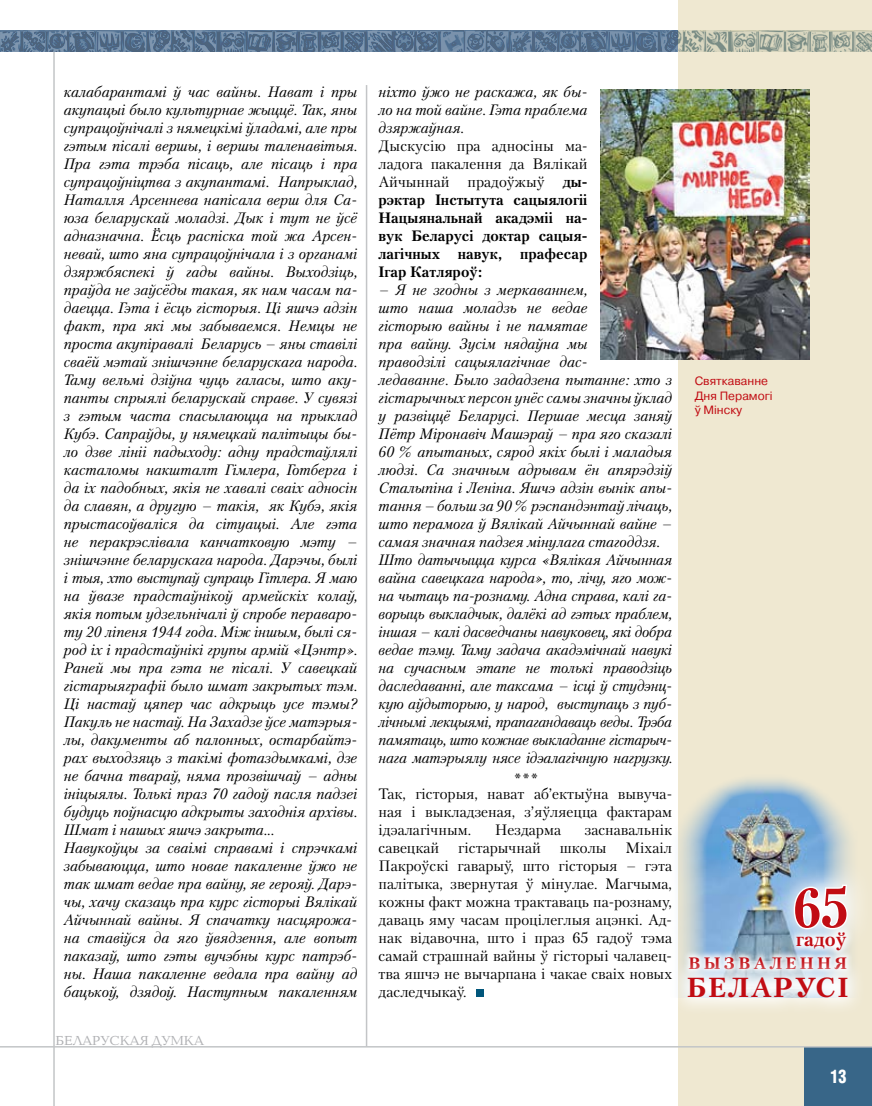
<style>
.page{position:relative;width:872px;height:1106px;background:#fff}
.page>*{position:absolute;margin:0;border:0;box-sizing:border-box;transform-origin:0 0}
.t1{font:700 54.9px "Petersburg C";color:#c10c13}
.t2{font:700 27.45px "Petersburg C";letter-spacing:.07em;color:#c10c13}
.t3{font:700 19.5px "Petersburg C";color:#c10c13}
.t4{font:700 18px "AG Letterica Cond L";color:#fff;scale:.9 1}
.t5{font:700 16.5px "Petersburg C";letter-spacing:.21em;color:#c10c13}
.t6{font:italic 15px/18px "Petersburg C";color:#000}
.t7{font:15px/18px "Petersburg C";color:#000;text-align:justify}
.t8{font:700 15px/18px "Petersburg C";color:#000;text-align:justify}
.t9{font:13.5px "Baltica C";color:#aeafb2}
.t10{font:12px/14.4px "Pragmatica C";color:#c10c13}
.s1{font-weight:400}
</style>
<div class="page">
<div style="left:678px;top:0;width:194px;height:1106px;background:#efe8d1"></div>
<hr style="left:53px;top:52px;width:2px;height:1054px;background:#c3c5c7">
<hr style="left:366px;top:85px;width:1px;height:961px;background:#c3c5c7">
<div style="left:804px;top:1047px;width:68px;height:59px;background:#386688"></div>
<svg style="left:0;top:31px;width:872px;height:21px;background:#6e8497"></svg>
<hr style="left:0;top:1046px;width:872px;height:1px;background:#c3c5c7">
<img style="left:600px;top:89px;width:209px;height:270px">
<div style="left:476px;top:989px;width:8px;height:7px;background:#00567b"></div>
<img style="left:679px;top:779px;width:172px;height:169px">
<img style="left:763px;top:854px;width:95px;height:94px">
<svg style="left:792px;top:883px;width:57px;height:38px;background:#ebf1f7"></svg>
<svg style="left:681px;top:948px;width:105px;height:6px"></svg>
<svg style="left:786px;top:921px;width:72px;height:33px;background:#dce5ea"></svg>
<svg style="left:665px;top:954px;width:207px;height:94px"></svg>
<p class="t6" style="left:64px;top:82px;width:295px">калабарантамі ў час вайны. Нават і пры акупацыі было культурнае жыццё. Так, яны супрацоўнічалі з нямецкімі ўладамі, але пры гэтым пісалі вершы, і вершы таленавітыя.<br>Пра гэта трэба пісаць, але пісаць і пра супрацоўніцтва з акупантамі. Напрыклад, Наталля Арсеннева напісала верш для Са&shy;юза беларускай моладзі. Дык і тут не ўсё адназначна. Ёсць распіска той жа Арсен&shy;невай, што яна супрацоўнічала і з органамі дзяржбяспекі ў гады вайны. Выходзіць, праўда не заўсёды такая, як нам часам па&shy;даецца. Гэта і ёсць гісторыя. Ці яшчэ адзін факт, пра які мы забываемся. Немцы не проста акупіравалі Беларусь – яны ставілі сваёй мэтай знішчэнне беларускага народа.<br>Таму вельмі дзіўна чуць галасы, што аку&shy;панты спрыялі беларускай справе. У сувязі з гэтым часта спасылаюцца на прыклад Кубэ. Сапраўды, у нямецкай палітыцы бы&shy;ло дзве лініі падыходу: адну прадстаўлялі касталомы накшталт Гімлера, Готберга і да іх падобных, якія не хавалі сваіх адносін да славян, а другую – такія, як Кубэ, якія прыстасоўваліся да сітуацыі. Але гэта не перакрэслівала канчатковую мэту – знішчэнне беларускага народа. Дарэчы, былі і тыя, хто выступаў супраць Гітлера. Я маю на ўвазе прадстаўнікоў армейскіх колаў, якія потым удзельнічалі ў спробе пераваро&shy;ту 20 ліпеня 1944 года. Між іншым, былі ся&shy;род іх і прадстаўнікі групы армій «Цэнтр».<br>Раней мы пра гэта не пісалі. У савецкай гістарыяграфіі было шмат закрытых тэм.<br>Ці настаў цяпер час адкрыць усе тэмы?<br>Пакуль не настаў. На Захадзе ўсе матэрыя&shy;лы, дакументы аб палонных, остарбайтэ&shy;рах выходзяць з такімі фотаздымкамі, дзе не бачна твараў, няма прозвішчаў – адны ініцыялы. Толькі праз 70 гадоў пасля падзеі будуць поўнасцю адкрыты заходнія архівы.<br>Шмат і нашых яшчэ закрыта...<br>Навукоўцы за сваімі справамі і спрэчкамі забываюцца, што новае пакаленне ўжо не так шмат ведае пра вайну, яе герояў. Дарэ&shy;чы, хачу сказаць пра курс гісторыі Вялікай Айчыннай вайны. Я спачатку насцярожа&shy;на ставіўся да яго ўвядзення, але вопыт паказаў, што гэты вучэбны курс патрэб&shy;ны. Наша пакаленне ведала пра вайну ад бацькоў, дзядоў. Наступным пакаленням</p>
<p class="t6" style="left:378px;top:82px;width:210px;text-align:justify">ніхто ўжо не раскажа, як бы&shy;ло на той вайне. Гэта праблема дзяржаўная.</p>
<p class="t8" style="left:378px;top:136px;width:210px"><span class="s1">Дыскусію пра адносіны ма&shy;ладога пакалення да Вялікай Айчыннай прадоўжыў</span> ды&shy;рэктар Інстытута сацыялогіі Нацыянальнай акадэміі на&shy;вук Беларусі доктар сацыя&shy;лагічных навук, прафесар Ігар Катляроў:</p>
<p class="t6" style="left:378px;top:280px;width:295px">– Я не згодны з меркаваннем,<br>што наша моладзь не ведае<br>гісторыю вайны і не памятае<br>пра вайну. Зусім нядаўна мы<br>праводзілі сацыялагічнае дас-<br>ледаванне. Было зададзена пытанне: хто з гістарычных персон унёс самы значны ўклад у развіццё Беларусі. Першае месца заняў Пётр Міронавіч Машэраў – пра яго сказалі 60 % апытаных, сярод якіх былі і маладыя людзі. Са значным адрывам ён апярэдзіў Сталыпіна і Леніна. Яшчэ адзін вынік апы&shy;тання – больш за 90 % рэспандэнтаў лічаць, што перамога ў Вялікай Айчыннай вайне – самая значная падзея мінулага стагоддзя.<br>Што датычыцца курса «Вялікая Айчынная вайна савецкага народа», то, лічу, яго мож&shy;на чытаць па-рознаму. Адна справа, калі га&shy;ворыць выкладчык, далёкі ад гэтых праблем, іншая – калі дасведчаны навуковец, які добра ведае тэму. Таму задача акадэмічнай навукі на сучасным этапе не толькі праводзіць даследаванні, але таксама – ісці ў студэнц&shy;кую аўдыторыю, у народ, выступаць з пуб&shy;лічнымі лекцыямі, прапагандаваць веды. Трэба памятаць, што кожнае выкладанне гістарыч&shy;нага матэрыялу нясе ідэалагічную нагрузку.</p>
<p class="t6" style="left:513px;top:769px;width:26px">***</p>
<p class="t7" style="left:378px;top:784px;width:295px">Так, гісторыя, нават аб’ектыўна вывуча&shy;ная і выкладзеная, з’яўляецца фактарам ідэалагічным.</p>
<p class="t7" style="left:495px;top:820px;width:68px">Нездарма</p>
<p class="t7" style="left:585px;top:820px;width:89px">заснавальнік</p>
<p class="t7" style="left:378px;top:838px;width:295px;text-indent:247px">Міхаіл Пакроўскі гаварыў, што гісторыя – гэта палітыка, звернутая ў мінулае. Магчыма, кожны факт можна трактаваць па-рознаму, даваць яму часам процілеглыя ацэнкі. Ад&shy;нак відавочна, што і праз 65 гадоў тэма самай страшнай вайны ў гісторыі чалавец&shy;тва яшчэ не вычарпана і чакае сваіх новых даследчыкаў.</p>
<p class="t7" style="left:378px;top:838px;width:62px">савецкай</p>
<p class="t7" style="left:458px;top:838px;width:84px">гістарычнай</p>
<p class="t7" style="left:560px;top:838px;width:48px">школы</p>
<p class="t9" style="left:56px;top:1033px;width:150px">БЕЛАРУСКАЯ ДУМКА</p>
<p class="t10" style="left:694px;top:374px;width:79px">Святкаванне<br>Дня Перамогі ў Мінску</p>
<h1 class="t1" style="left:792px;top:874px;width:58px">65</h1>
<p class="t5" style="left:688px;top:952px;width:160px">вызва лЕНн Я</p>
<h3 class="t3" style="left:796px;top:927px;width:52px">гадоў</h3>
<h2 class="t2" style="left:687px;top:970px;width:163px">БЕЛАРУСІ</h2>
<p class="t4" style="left:830px;top:1065px;width:20px">13</p>
</div>
